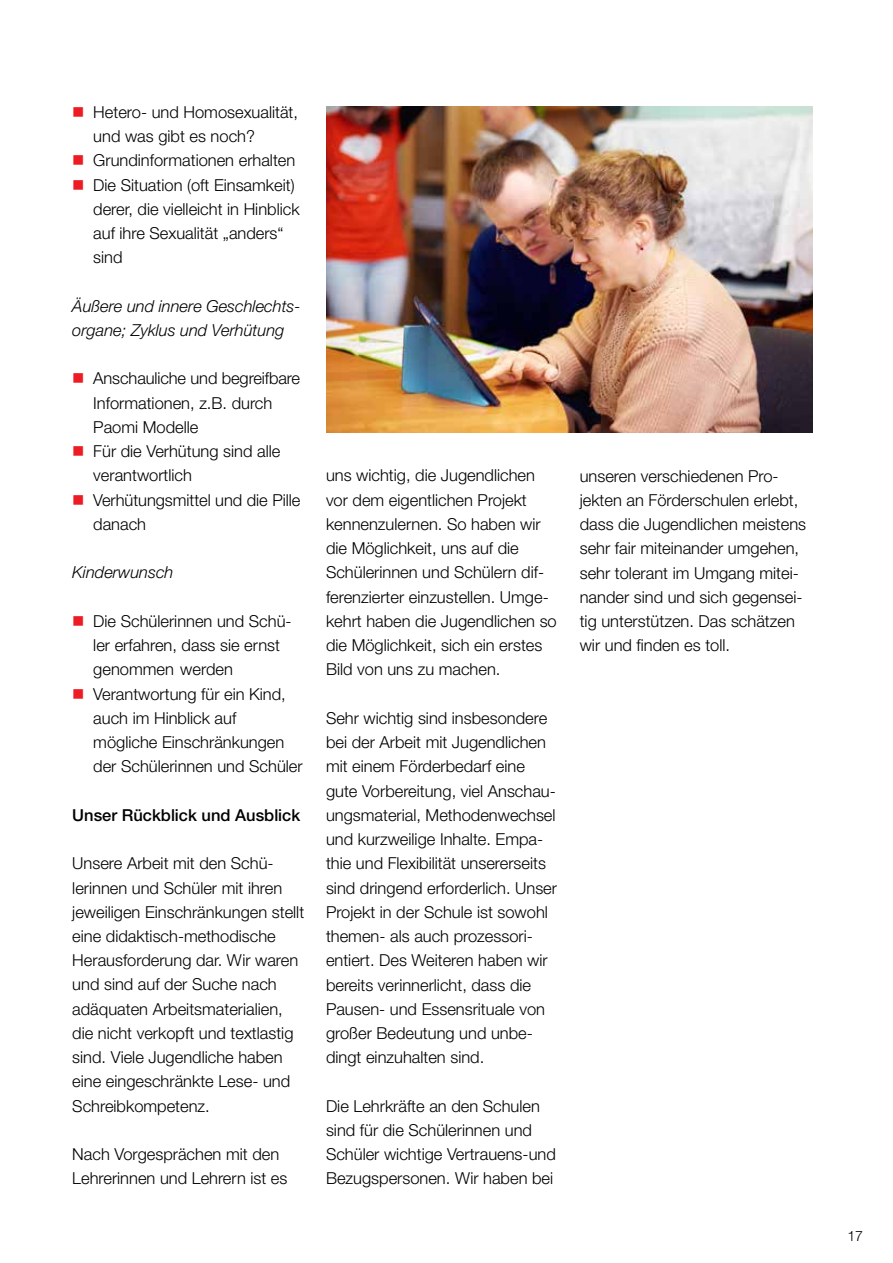
<style>
.page{position:relative;width:893px;height:1263px;background:#fff}
.page>*{position:absolute;margin:0;border:0;box-sizing:border-box;transform-origin:0 0}
.t1{font:300 16.5px/24.3px "Helvetica Neue";color:#000}
.t2{font:italic 300 16.5px/24.3px "Helvetica Neue";color:#000}
.t3{font:500 16.5px "Helvetica Neue";color:#000}
.t4{font:300 14.25px "Helvetica Neue";color:#000}
.s1{color:#ed1c24}
</style>
<div class="page">
<img style="left:326px;top:106px;width:486px;height:327px">
<p class="t1" style="left:93px;top:99px;width:206px;text-indent:-21px"><span class="s1">■</span> Hetero- und Homosexualität, und was gibt es noch?</p>
<p class="t1" style="left:72px;top:148px;width:225px"><span class="s1">■</span> Grundinformationen erhalten</p>
<p class="t1" style="left:93px;top:172px;width:208px;text-indent:-21px"><span class="s1">■</span> Die Situation (oft Einsamkeit) derer, die vielleicht in Hinblick auf ihre Sexualität „anders“ sind</p>
<p class="t2" style="left:72px;top:293px;width:230px">Äußere und innere Geschlechts&shy;organe; Zyklus und Verhütung</p>
<p class="t1" style="left:93px;top:366px;width:208px;text-indent:-21px"><span class="s1">■</span> Anschauliche und begreifbare<br>Informationen, z.B. durch<br>Paomi Modelle</p>
<p class="t1" style="left:93px;top:439px;width:189px;text-indent:-21px"><span class="s1">■</span> Für die Verhütung sind alle verantwortlich</p>
<p class="t1" style="left:93px;top:487px;width:208px;text-indent:-21px"><span class="s1">■</span> Verhütungsmittel und die Pille danach</p>
<p class="t2" style="left:72px;top:560px;width:103px">Kinderwunsch</p>
<p class="t1" style="left:93px;top:608px;width:200px;text-indent:-21px"><span class="s1">■</span> Die Schülerinnen und Schü&shy;ler erfahren, dass sie ernst genommen werden</p>
<p class="t1" style="left:93px;top:681px;width:211px;text-indent:-21px"><span class="s1">■</span> Verantwortung für ein Kind, auch im Hinblick auf mögliche Einschränkungen der Schülerinnen und Schüler</p>
<p class="t3" style="left:72px;top:805px;width:230px">Unser Rückblick und Ausblick</p>
<p class="t1" style="left:72px;top:851px;width:233px">Unsere Arbeit mit den Schü&shy;lerinnen und Schüler mit ihren jeweiligen Einschränkungen stellt eine didaktisch-methodische<br>Herausforderung dar. Wir waren und sind auf der Suche nach adäquaten Arbeitsmaterialien, die nicht verkopft und textlastig sind. Viele Jugendliche haben eine eingeschränkte Lese- und<br>Schreibkompetenz.</p>
<p class="t1" style="left:72px;top:1142px;width:217px">Nach Vorgesprächen mit den<br>Lehrerinnen und Lehrern ist es</p>
<p class="t1" style="left:326px;top:463px;width:232px">uns wichtig, die Jugendlichen vor dem eigentlichen Projekt kennenzulernen. So haben wir die Möglichkeit, uns auf die<br>Schülerinnen und Schülern dif&shy;ferenzierter einzustellen. Umge&shy;kehrt haben die Jugendlichen so die Möglichkeit, sich ein erstes<br>Bild von uns zu machen.</p>
<p class="t1" style="left:326px;top:705px;width:233px">Sehr wichtig sind insbesondere bei der Arbeit mit Jugendlichen mit einem Förderbedarf eine gute Vorbereitung, viel Anschau&shy;ungsmaterial, Methodenwechsel und kurzweilige Inhalte. Empa&shy;thie und Flexibilität unsererseits sind dringend erforderlich. Unser<br>Projekt in der Schule ist sowohl themen- als auch prozessori&shy;entiert. Des Weiteren haben wir bereits verinnerlicht, dass die<br>Pausen- und Essensrituale von großer Bedeutung und unbe&shy;dingt einzuhalten sind.</p>
<p class="t1" style="left:326px;top:1093px;width:231px">Die Lehrkräfte an den Schulen sind für die Schülerinnen und<br>Schüler wichtige Vertrauens-und<br>Bezugspersonen. Wir haben bei</p>
<p class="t1" style="left:580px;top:463px;width:228px">unseren verschiedenen Pro&shy;jekten an Förderschulen erlebt, dass die Jugendlichen meistens sehr fair miteinander umgehen, sehr tolerant im Umgang mitei&shy;nander sind und sich gegensei&shy;tig unterstützen. Das schätzen wir und finden es toll.</p>
<p class="t4" style="left:847px;top:1227px;width:17px">17</p>
</div>
